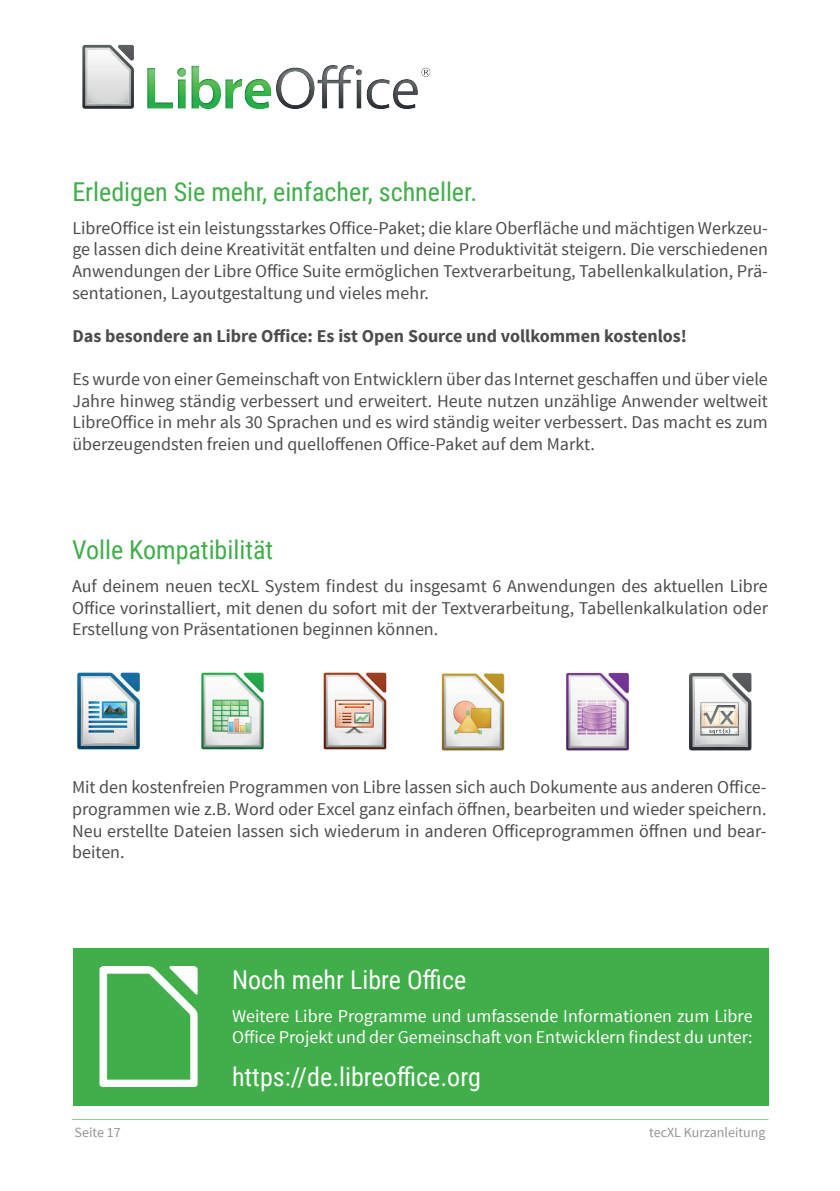
<style>
.page{position:relative;width:840px;height:1191px;background:#fff}
.page>*{position:absolute;margin:0;border:0;box-sizing:border-box;transform-origin:0 0}
.t1{font:26px "Roboto Condensed";color:#40ae49}
.t2{font:26px "Roboto Condensed";color:#fff}
.t3{font:18px/21.6px "Source Sans Pro";color:#4b4c4d;text-align:justify}
.t4{font:18px/21.6px "Source Sans Pro";color:#fff}
.t5{font:700 18px "Source Sans Pro";color:#4b4c4d}
.t6{font:14px "Source Sans Pro";color:#939598}
</style>
<div class="page">
<div style="left:73px;top:948px;width:695px;height:158px;background:#40ae49"></div>
<img style="left:99px;top:966px;width:99px;height:120px">
<hr style="left:72px;top:1119px;width:696px;height:1px;background:#40ae49">
<img style="left:77px;top:672px;width:310px;height:78px">
<img style="left:441px;top:672px;width:311px;height:79px">
<img style="left:82px;top:44px;width:349px;height:65px">
<h1 class="t1" style="left:72px;top:173px;width:406px">Erledigen Sie mehr, einfacher, schneller.</h1>
<p class="t3" style="left:72px;top:217px;width:696px">LibreOffice ist ein leistungsstarkes Office-Paket; die klare Oberfläche und mächtigen Werkzeu&shy;ge lassen dich deine Kreativität entfalten und deine Produktivität steigern. Die verschiedenen Anwendungen der Libre Office Suite ermöglichen Textverarbeitung, Tabellenkalkulation, Prä&shy;sentationen, Layoutgestaltung und vieles mehr.</p>
<p class="t5" style="left:72px;top:324px;width:615px">Das besondere an Libre Office: Es ist Open Source und vollkommen kostenlos!</p>
<p class="t3" style="left:72px;top:368px;width:696px">Es wurde von einer Gemeinschaft von Entwicklern über das Internet geschaffen und über viele Jahre hinweg ständig verbessert und erweitert. Heute nutzen unzählige Anwender weltweit LibreOffice in mehr als 30 Sprachen und es wird ständig weiter verbessert. Das macht es zum überzeugendsten freien und quelloffenen Office-Paket auf dem Markt.</p>
<h1 class="t1" style="left:72px;top:532px;width:202px">Volle Kompatibilität</h1>
<p class="t3" style="left:72px;top:575px;width:697px">Auf deinem neuen tecXL System findest du insgesamt 6 Anwendungen des aktuellen Libre Office vorinstalliert, mit denen du sofort mit der Textverarbeitung, Tabellenkalkulation oder Erstellung von Präsentationen beginnen können.</p>
<p class="t3" style="left:72px;top:777px;width:695px">Mit den kostenfreien Programmen von Libre lassen sich auch Dokumente aus anderen Office&shy;programmen wie z.B. Word oder Excel ganz einfach öffnen, bearbeiten und wieder speichern.<br>Neu erstellte Dateien lassen sich wiederum in anderen Officeprogrammen öffnen und bear&shy;beiten.</p>
<h1 class="t2" style="left:232px;top:961px;width:235px">Noch mehr Libre Office</h1>
<p class="t4" style="left:232px;top:1005px;width:521px">Weitere Libre Programme und umfassende Informationen zum Libre<br>Office Projekt und der Gemeinschaft von Entwicklern findest du unter:</p>
<h1 class="t2" style="left:232px;top:1058px;width:250px">https://de.libreoffice.org</h1>
<p class="t6" style="left:75px;top:1124px;width:48px">Seite 17</p>
<p class="t6" style="left:648px;top:1124px;width:118px">tecXL Kurzanleitung</p>
</div>
